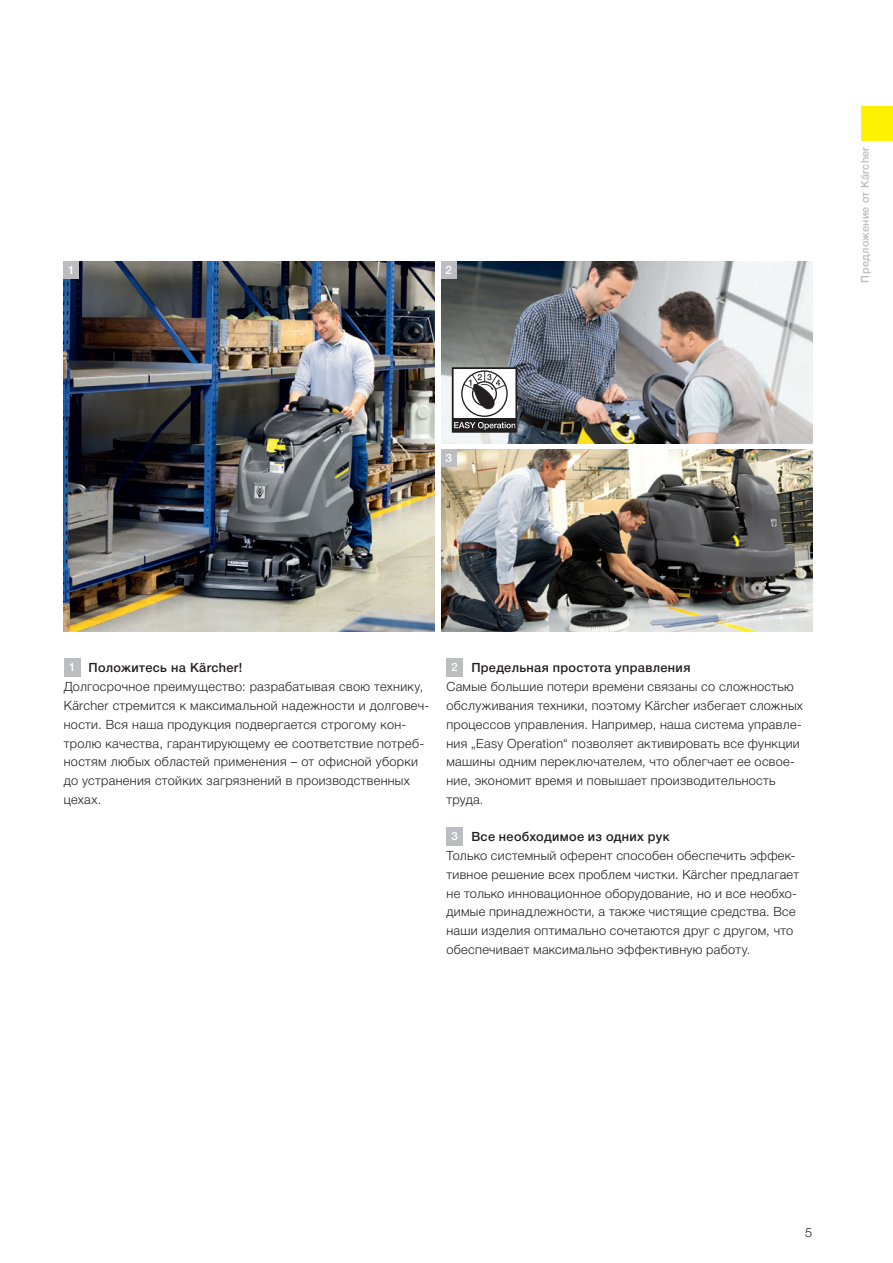
<style>
.page{position:relative;width:893px;height:1263px;background:#fff}
.page>*{position:absolute;margin:0;border:0;box-sizing:border-box;transform-origin:0 0}
.t1{font:300 12.75px/18.8px "Helvetica Neue Cyr";letter-spacing:.025em;color:#231f20}
.t2{font:300 12.75px "Helvetica Neue LT Pro";color:#231f20}
.t3{font:500 11.7px "Helvetica Neue LT Pro";color:#fff}
.t4{font:500 10.8px "Helvetica Neue Cyr";letter-spacing:.03em;color:#bcbdc0}
.s1{font-family:"Helvetica Neue LT Pro"}
.s2{font-weight:500;font-size:11.7px;color:#fff}
.s3{font-weight:500}
.s4{font-family:"Helvetica Neue LT Pro";font-weight:500}
</style>
<div class="page">
<img style="left:441px;top:261px;width:371px;height:182px">
<img style="left:441px;top:450px;width:371px;height:181px">
<img style="left:64px;top:261px;width:371px;height:370px">
<div style="left:861px;top:106px;width:32px;height:34px;background:#fff101"></div>
<svg style="left:452px;top:367px;width:65px;height:66px"></svg>
<div style="left:441px;top:261px;width:15px;height:18px;background:#bcbdc0"></div>
<div style="left:64px;top:261px;width:15px;height:18px;background:#bcbdc0"></div>
<div style="left:441px;top:450px;width:15px;height:17px;background:#bcbdc0"></div>
<div style="left:64px;top:658px;width:16px;height:19px;background:#bcbdc0"></div>
<div style="left:446px;top:658px;width:17px;height:19px;background:#bcbdc0"></div>
<div style="left:446px;top:827px;width:17px;height:19px;background:#bcbdc0"></div>
<p class="t3" style="left:68px;top:263px;width:8px">1</p>
<p class="t3" style="left:446px;top:263px;width:8px">2</p>
<p class="t3" style="left:446px;top:451px;width:8px">3</p>
<p class="t4" style="left:859px;top:282px;width:137px;rotate:-90deg">Предложение от <span class="s1">Kärcher</span></p>
<p class="t1" style="left:64px;top:659px;width:367px;text-indent:5px"><span class="s2">1</span> <span class="s3">Положитесь на</span> <span class="s4">Kärcher</span><span class="s3">!<br></span>Долгосрочное преимущество: разрабатывая свою технику, <span class="s1">Kärcher</span> стремится к максимальной надежности и долговеч&shy;ности. Вся наша продукция подвергается строгому кон&shy;тролю качества, гарантирующему ее соответствие потреб&shy;ностям любых областей применения – от офисной уборки до устранения стойких загрязнений в производственных цехах.</p>
<p class="t1" style="left:446px;top:659px;width:358px;text-indent:5px"><span class="s2">2</span> <span class="s3">Предельная простота управления<br></span>Самые большие потери времени связаны со сложностью обслуживания техники, поэтому <span class="s1">Kärcher</span> избегает сложных процессов управления. Например, наша система управле&shy;ния „Easy Operation“ позволяет активировать все функции машины одним переключателем, что облегчает ее освое&shy;ние, экономит время и повышает производительность труда.</p>
<p class="t1" style="left:446px;top:827px;width:354px;text-indent:5px"><span class="s2">3</span> <span class="s3">Все необходимое из одних рук<br></span>Только системный оферент способен обеспечить эффек&shy;тивное решение всех проблем чистки. <span class="s1">Kärcher</span> предлагает не только инновационное оборудование, но и все необхо&shy;димые принадлежности, а также чистящие средства. Все наши изделия оптимально сочетаются друг с другом, что обеспечивает максимально эффективную работу.</p>
<p class="t2" style="left:805px;top:1225px;width:9px">5</p>
</div>
